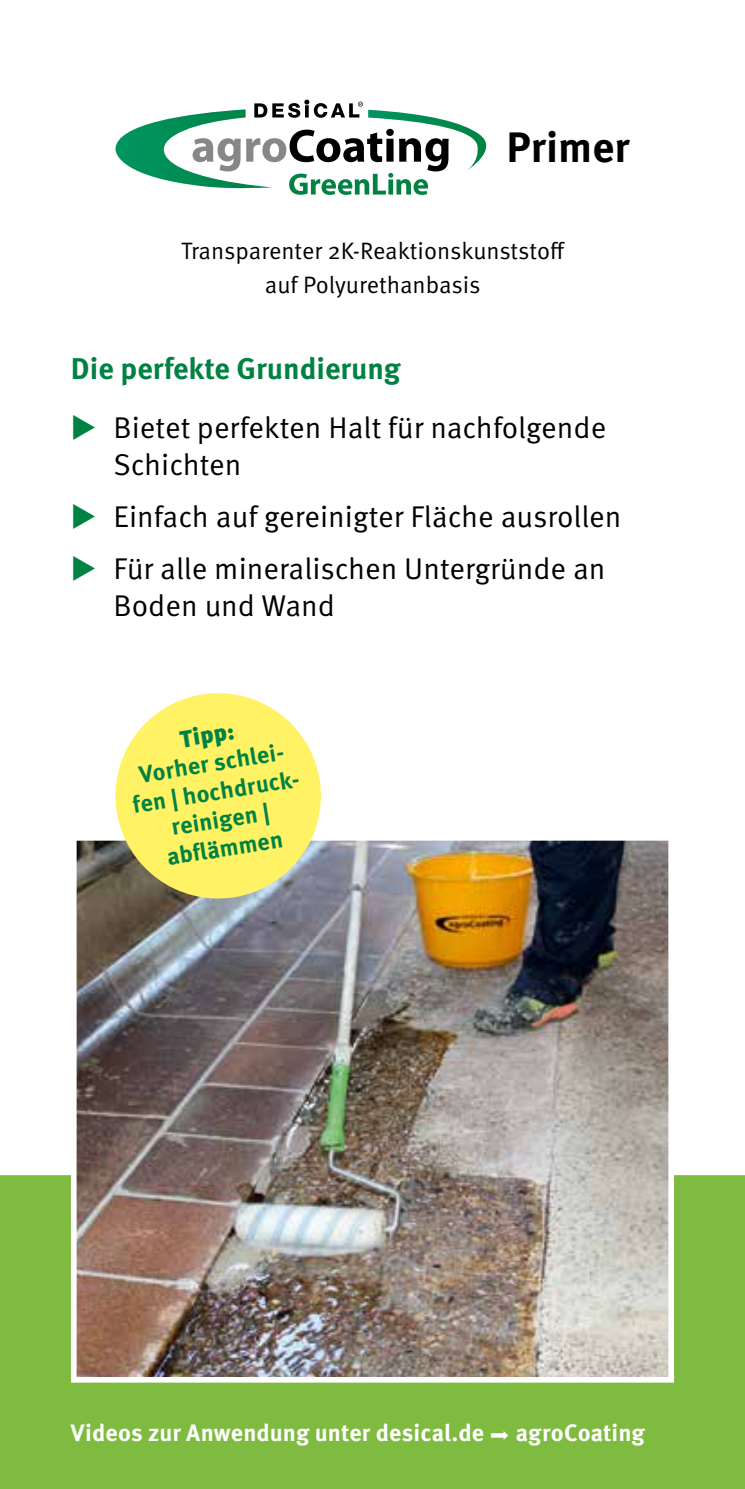
<style>
.page{position:relative;width:745px;height:1489px;background:#fff}
.page>*{position:absolute;margin:0;border:0;box-sizing:border-box;transform-origin:0 0}
.t1{font:700 42.5px "Meta Pro";color:#000}
.t2{font:30px/37.5px "Meta Pro";color:#000}
.t3{font:700 30px "Meta Pro";color:#008243}
.t4{font:23.75px/33.8px "Meta Pro";letter-spacing:-.005em;color:#000;text-align:center}
.t5{font:700 23.75px/28.5px "Meta Pro";color:#008243;text-align:center}
.t6{font:700 23.75px "Meta Pro";letter-spacing:.005em;color:#fff}
.t7{font:900 23.75px "Meta Pro";color:#008243}
.s1{color:#008243}
</style>
<div class="page">
<div style="left:0;top:1175px;width:744px;height:313px;background:#7ebb40"></div>
<img style="left:78px;top:842px;width:588px;height:533px">
<div style="left:71px;top:835px;width:602px;height:547px;border:6px solid #fff"></div>
<svg style="left:108px;top:693px;width:220px;height:213px;background:#ebe27d"></svg>
<svg style="left:115px;top:100px;width:372px;height:95px"></svg>
<svg style="left:491px;top:1430px;width:17px;height:9px"></svg>
<h1 class="t1" style="left:506px;top:121px;width:124px">Primer</h1>
<p class="t4" style="left:181px;top:234px;width:385px">Transparenter 2K-Reaktionskunststoff auf Polyurethanbasis</p>
<p class="t3" style="left:71px;top:349px;width:331px">Die perfekte Grundierung</p>
<p class="t2" style="left:113px;top:409px;width:494px;text-indent:-43px"><span class="s1">◆</span> Bietet perfekten Halt für nachfolgende<br>Schichten</p>
<p class="t2" style="left:71px;top:498px;width:552px"><span class="s1">◆</span> Einfach auf gereinigter Fläche ausrollen</p>
<p class="t2" style="left:113px;top:550px;width:493px;text-indent:-43px"><span class="s1">◆</span> Für alle mineralischen Untergründe an<br>Boden und Wand</p>
<p class="t7" style="left:178px;top:724px;width:56px;rotate:-9deg">Tipp:</p>
<p class="t5" style="left:126px;top:763px;width:174px;rotate:-9deg">Vorher schlei&shy;fen | hochdruck&shy;reinigen |<br>abfl ämmen</p>
<p class="t6" style="left:71px;top:1417px;width:414px">Videos zur Anwendung unter desical.de</p>
<p class="t6" style="left:515px;top:1417px;width:130px">agroCoating</p>
</div>
